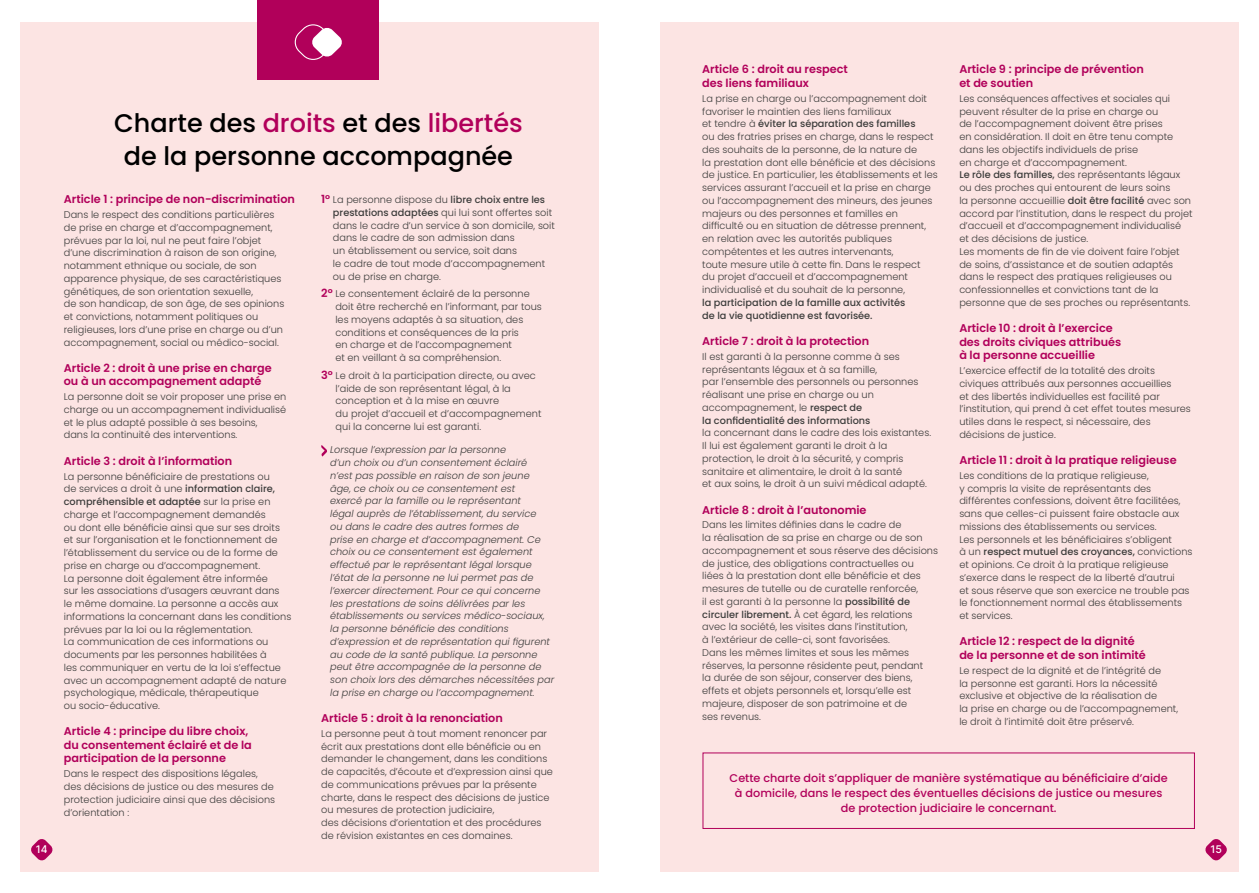
<style>
.page{position:relative;width:1259px;height:893px;background:#fff}
.page>*{position:absolute;margin:0;border:0;box-sizing:border-box;transform-origin:0 0}
.t1{font:500 25.5px/33px "Poppins";color:#000;text-align:center}
.t2{font:600 11.25px/13.5px "Poppins";color:#b1005a}
.t3{font:500 11.25px/15px "Poppins";color:#b1005a;text-align:center}
.t4{font:10.5px "Inter";color:#fff}
.t5{font:300 9.75px/12.8px "Poppins";color:#3c3c3b}
.t6{font:italic 300 9.75px/12.8px "Poppins";color:#3c3c3b}
.t7{font:500 9.75px/12.8px "Poppins";color:#3c3c3b}
.s1{color:#b1005a}
.s2{font-weight:500}
.s3{font-weight:600;font-size:11.25px;color:#b1005a}
</style>
<div class="page">
<div style="left:20px;top:22px;width:579px;height:849px;background:#fce4e3"></div>
<div style="left:660px;top:22px;width:578px;height:849px;background:#fce4e3"></div>
<div style="left:258px;top:0;width:121px;height:80px;background:#b1005a"></div>
<svg style="left:295px;top:24px;width:47px;height:36px"></svg>
<svg style="left:1205px;top:839px;width:22px;height:22px"></svg>
<svg style="left:31px;top:839px;width:22px;height:22px"></svg>
<svg style="left:321px;top:445px;width:6px;height:12px"></svg>
<div style="left:702px;top:753px;width:492px;height:76px;border:1px solid #b1005a"></div>
<h1 class="t1" style="left:114px;top:107px;width:410px">Charte des <span class="s1">droits</span> et des <span class="s1">libertés </span>de la personne accompagnée</h1>
<p class="t2" style="left:64px;top:193px;width:233px">Article 1 : principe de non-discrimination</p>
<p class="t5" style="left:64px;top:208px;width:222px">Dans le respect des conditions particulières de prise en charge et d’accompagnement, prévues par la loi, nul ne peut faire l’objet d’une discrimination à raison de son origine, notamment ethnique ou sociale, de son apparence physique, de ses caractéristiques génétiques, de son orientation sexuelle,<br>de son handicap, de son âge, de ses opinions et convictions, notamment politiques ou religieuses, lors d’une prise en charge ou d’un accompagnement, social ou médico-social.</p>
<p class="t2" style="left:64px;top:361px;width:209px">Article 2 : droit à une prise en charge ou à un accompagnement adapté</p>
<p class="t5" style="left:64px;top:390px;width:224px">La personne doit se voir proposer une prise en charge ou un accompagnement individualisé et le plus adapté possible à ses besoins,<br>dans la continuité des interventions.</p>
<p class="t2" style="left:64px;top:454px;width:170px">Article 3 : droit à l’information</p>
<p class="t5" style="left:64px;top:470px;width:229px">La personne bénéficiaire de prestations ou<br>de services a droit à une <span class="s2">information claire, compréhensible et adaptée</span> sur la prise en charge et l’accompagnement demandés<br>ou dont elle bénéficie ainsi que sur ses droits et sur l’organisation et le fonctionnement de l’établissement du service ou de la forme de prise en charge ou d’accompagnement.<br>La personne doit également être informée<br>sur les associations d’usagers œuvrant dans<br>le même domaine. La personne a accès aux informations la concernant dans les conditions prévues par la loi ou la réglementation.<br>La communication de ces informations ou documents par les personnes habilitées à<br>les communiquer en vertu de la loi s’effectue avec un accompagnement adapté de nature psychologique, médicale, thérapeutique<br>ou socio-éducative.</p>
<p class="t2" style="left:64px;top:725px;width:189px">Article 4 : principe du libre choix, du consentement éclairé et de la participation de la personne</p>
<p class="t5" style="left:64px;top:767px;width:213px">Dans le respect des dispositions légales, des décisions de justice ou des mesures de protection judiciaire ainsi que des décisions d’orientation :</p>
<p class="t5" style="left:333px;top:193px;width:223px;text-indent:-12px"><span class="s3">1°</span> La personne dispose du <span class="s2">libre choix entre les prestations adaptées</span> qui lui sont offertes soit dans le cadre d’un service à son domicile, soit dans le cadre de son admission dans<br>un établissement ou service, soit dans<br>le cadre de tout mode d’accompagnement ou de prise en charge.</p>
<p class="t5" style="left:335px;top:288px;width:208px;text-indent:-14px"><span class="s3">2°</span> Le consentement éclairé de la personne doit être recherché en l’informant, par tous les moyens adaptés à sa situation, des conditions et conséquences de la pris<br>en charge et de l’accompagnement<br>et en veillant à sa compréhension.</p>
<p class="t5" style="left:336px;top:369px;width:207px;text-indent:-14px"><span class="s3">3°</span> Le droit à la participation directe, ou avec l’aide de son représentant légal, à la conception et à la mise en œuvre<br>du projet d’accueil et d’accompagnement qui la concerne lui est garanti.</p>
<p class="t6" style="left:330px;top:444px;width:226px">Lorsque l’expression par la personne<br>d’un choix ou d’un consentement éclairé<br>n’est pas possible en raison de son jeune<br>âge, ce choix ou ce consentement est<br>exercé par la famille ou le représentant<br>légal auprès de l’établissement, du service<br>ou dans le cadre des autres formes de<br>prise en charge et d’accompagnement. Ce choix ou ce consentement est également effectué par le représentant légal lorsque l’état de la personne ne lui permet pas de l’exercer directement. Pour ce qui concerne les prestations de soins délivrées par les établissements ou services médico-sociaux, la personne bénéficie des conditions d’expression et de représentation qui figurent au code de la santé publique. La personne peut être accompagnée de la personne de son choix lors des démarches nécessitées par la prise en charge ou l’accompagnement.</p>
<p class="t2" style="left:321px;top:711px;width:183px">Article 5 : droit à la renonciation</p>
<p class="t5" style="left:321px;top:727px;width:233px">La personne peut à tout moment renoncer par écrit aux prestations dont elle bénéficie ou en demander le changement, dans les conditions de capacités, d’écoute et d’expression ainsi que de communications prévues par la présente charte, dans le respect des décisions de justice ou mesures de protection judiciaire,<br>des décisions d’orientation et des procédures de révision existantes en ces domaines.</p>
<p class="t2" style="left:702px;top:63px;width:147px">Article 6 : droit au respect des liens familiaux</p>
<p class="t5" style="left:702px;top:92px;width:237px">La prise en charge ou l’accompagnement doit favoriser le maintien des liens familiaux<br>et tendre à <span class="s2">éviter la séparation des familles<br></span>ou des fratries prises en charge, dans le respect des souhaits de la personne, de la nature de<br>la prestation dont elle bénéficie et des décisions de justice. En particulier, les établissements et les services assurant l’accueil et la prise en charge ou l’accompagnement des mineurs, des jeunes majeurs ou des personnes et familles en difficulté ou en situation de détresse prennent, en relation avec les autorités publiques compétentes et les autres intervenants,<br>toute mesure utile à cette fin. Dans le respect<br>du projet d’accueil et d’accompagnement individualisé et du souhait de la personne,</p>
<p class="t7" style="left:702px;top:296px;width:204px">la participation de la famille aux activités de la vie quotidienne est favorisée.</p>
<p class="t2" style="left:702px;top:334px;width:168px">Article 7 : droit à la protection</p>
<p class="t5" style="left:702px;top:350px;width:218px">Il est garanti à la personne comme à ses représentants légaux et à sa famille,<br>par l’ensemble des personnels ou personnes réalisant une prise en charge ou un accompagnement, le <span class="s2">respect de<br>la confidentialité des informations</span></p>
<p class="t5" style="left:702px;top:427px;width:230px">la concernant dans le cadre des lois existantes.<br>Il lui est également garanti le droit à la protection, le droit à la sécurité, y compris sanitaire et alimentaire, le droit à la santé<br>et aux soins, le droit à un suivi médical adapté.</p>
<p class="t2" style="left:702px;top:503px;width:166px">Article 8 : droit à l’autonomie</p>
<p class="t5" style="left:702px;top:519px;width:237px">Dans les limites définies dans le cadre de<br>la réalisation de sa prise en charge ou de son accompagnement et sous réserve des décisions de justice, des obligations contractuelles ou<br>liées à la prestation dont elle bénéficie et des mesures de tutelle ou de curatelle renforcée,<br>il est garanti à la personne la <span class="s2">possibilité de circuler librement.</span> À cet égard, les relations avec la société, les visites dans l’institution,<br>à l’extérieur de celle-ci, sont favorisées.<br>Dans les mêmes limites et sous les mêmes réserves, la personne résidente peut, pendant<br>la durée de son séjour, conserver des biens, effets et objets personnels et, lorsqu’elle est majeure, disposer de son patrimoine et de<br>ses revenus.</p>
<p class="t2" style="left:959px;top:63px;width:186px">Article 9 : principe de prévention et de soutien</p>
<p class="t5" style="left:959px;top:92px;width:235px">Les conséquences affectives et sociales qui peuvent résulter de la prise en charge ou<br>de l’accompagnement doivent être prises<br>en considération. Il doit en être tenu compte dans les objectifs individuels de prise<br>en charge et d’accompagnement.<br><span class="s2">Le rôle des familles,</span> des représentants légaux ou des proches qui entourent de leurs soins<br>la personne accueillie <span class="s2">doit être facilité</span> avec son accord par l’institution, dans le respect du projet d’accueil et d’accompagnement individualisé et des décisions de justice.<br>Les moments de fin de vie doivent faire l’objet de soins, d’assistance et de soutien adaptés dans le respect des pratiques religieuses ou confessionnelles et convictions tant de la personne que de ses proches ou représentants.</p>
<p class="t2" style="left:959px;top:321px;width:163px">Article 10 : droit à l’exercice des droits civiques attribués à la personne accueillie</p>
<p class="t5" style="left:959px;top:364px;width:233px">L’exercice effectif de la totalité des droits civiques attribués aux personnes accueillies<br>et des libertés individuelles est facilité par l’institution, qui prend à cet effet toutes mesures utiles dans le respect, si nécessaire, des décisions de justice.</p>
<p class="t2" style="left:959px;top:453px;width:219px">Article 11 : droit à la pratique religieuse</p>
<p class="t5" style="left:959px;top:469px;width:235px">Les conditions de la pratique religieuse,<br>y compris la visite de représentants des différentes confessions, doivent être facilitées, sans que celles-ci puissent faire obstacle aux missions des établissements ou services.<br>Les personnels et les bénéficiaires s’obligent<br>à un <span class="s2">respect mutuel des croyances,</span> convictions et opinions. Ce droit à la pratique religieuse s’exerce dans le respect de la liberté d’autrui<br>et sous réserve que son exercice ne trouble pas le fonctionnement normal des établissements et services.</p>
<p class="t2" style="left:959px;top:635px;width:188px">Article 12 : respect de la dignité de la personne et de son intimité</p>
<p class="t5" style="left:959px;top:664px;width:220px">Le respect de la dignité et de l’intégrité de<br>la personne est garanti. Hors la nécessité exclusive et objective de la réalisation de<br>la prise en charge ou de l’accompagnement, le droit à l’intimité doit être préservé.</p>
<p class="t3" style="left:729px;top:770px;width:440px">Cette charte doit s’appliquer de manière systématique au bénéficiaire d’aide à domicile, dans le respect des éventuelles décisions de justice ou mesures de protection judiciaire le concernant.</p>
<p class="t4" style="left:36px;top:841px;width:13px">14</p>
<p class="t4" style="left:1210px;top:841px;width:13px">15</p>
</div>
